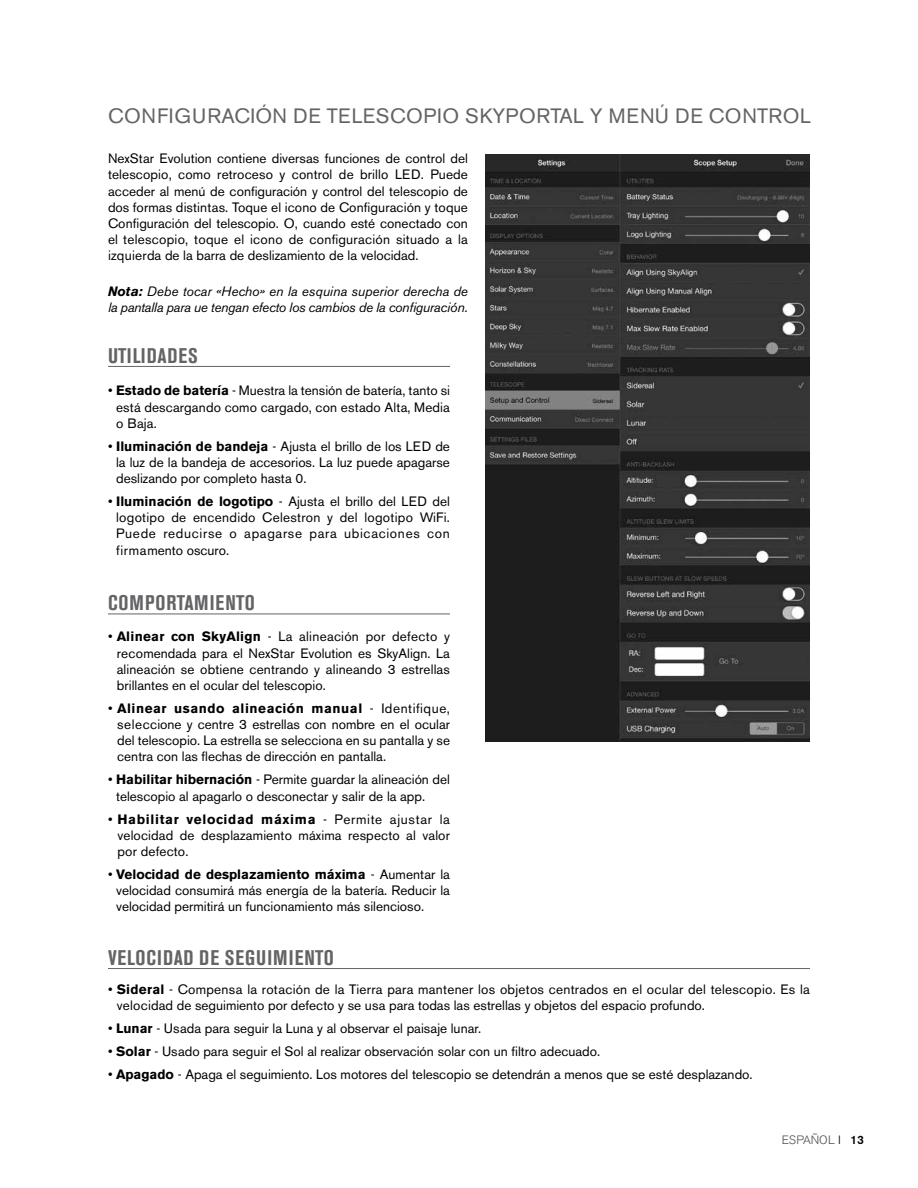
<style>
.page{position:relative;width:918px;height:1188px;background:#fff}
.page>*{position:absolute;margin:0;border:0;box-sizing:border-box;transform-origin:0 0}
.t1{font:700 condensed 21px "Akzidenz Grotesk BE";letter-spacing:.045em;color:#636466}
.t2{font:20.7px "Akzidenz Grotesk BE";letter-spacing:.03em;color:#636466}
.t3{font:13.5px/16.2px "Akzidenz Grotesk BE";color:#000;text-align:justify}
.t4{font:13.5px/16.2px "Akzidenz Grotesk BE";letter-spacing:.02em;color:#000}
.t5{font:italic 13.5px/16.2px "Akzidenz Grotesk BE";letter-spacing:-.02em;color:#000}
.t6{font:300 12px "Akzidenz Grotesk BE";color:#4d4d4f}
.s1{font-weight:700}
.s2{color:#000}
.s3{font-weight:500;color:#000}
</style>
<div class="page">
<img style="left:486px;top:154px;width:323px;height:587px">
<hr style="left:108px;top:366px;width:342px;height:1px;background:#636466">
<hr style="left:108px;top:614px;width:342px;height:1px;background:#636466">
<hr style="left:108px;top:968px;width:702px;height:1px;background:#636466">
<h2 class="t2" style="left:108px;top:103px;width:705px">CONFIGURACIÓN DE TELESCOPIO SKYPORTAL Y MENÚ DE CONTROL</h2>
<p class="t3" style="left:108px;top:150px;width:362px">NexStar Evolution contiene diversas funciones de control del telescopio, como retroceso y control de brillo LED. Puede acceder al menú de configuración y control del telescopio de dos formas distintas. Toque el icono de Configuración y toque Configuración del telescopio. O, cuando esté conectado con el telescopio, toque el icono de configuración situado a la izquierda de la barra de deslizamiento de la velocidad.</p>
<p class="t5" style="left:108px;top:283px;width:362px"><span class="s1">Nota:</span> Debe tocar «Hecho» en la esquina superior derecha de la pantalla para ue tengan efecto los cambios de la configuración.</p>
<h1 class="t1" style="left:108px;top:343px;width:91px">UTILIDADES</h1>
<p class="t3" style="left:116px;top:383px;width:335px;text-indent:-8px">• <span class="s1">Estado de batería</span> - Muestra la tensión de batería, tanto si está descargando como cargado, con estado Alta, Media o Baja.</p>
<p class="t3" style="left:116px;top:438px;width:335px;text-indent:-8px">• <span class="s1">Iluminación de bandeja</span> - Ajusta el brillo de los LED de la luz de la bandeja de accesorios. La luz puede apagarse deslizando por completo hasta 0.</p>
<p class="t4" style="left:116px;top:493px;width:335px;text-indent:-8px">• <span class="s1">Iluminación de logotipo</span> - Ajusta el brillo del LED del logotipo de encendido Celestron y del logotipo WiFi.<br>Puede reducirse o apagarse para ubicaciones con firmamento oscuro.</p>
<h1 class="t1" style="left:108px;top:591px;width:148px">COMPORTAMIENTO</h1>
<p class="t3" style="left:117px;top:629px;width:335px;text-indent:-9px">• <span class="s1">Alinear con SkyAlign</span> - La alineación por defecto y recomendada para el NexStar Evolution es SkyAlign. La alineación se obtiene centrando y alineando 3 estrellas brillantes en el ocular del telescopio.</p>
<p class="t3" style="left:117px;top:700px;width:334px;text-indent:-9px">• <span class="s1">Alinear usando alineación manual</span> - Identifique, seleccione y centre 3 estrellas con nombre en el ocular del telescopio. La estrella se selecciona en su pantalla y se centra con las flechas de dirección en pantalla.</p>
<p class="t3" style="left:116px;top:772px;width:335px;text-indent:-8px">• <span class="s1">Habilitar hibernación</span> - Permite guardar la alineación del telescopio al apagarlo o desconectar y salir de la app.</p>
<p class="t3" style="left:118px;top:811px;width:334px;text-indent:-10px">• <span class="s1">Habilitar velocidad máxima</span> - Permite ajustar la velocidad de desplazamiento máxima respecto al valor por defecto.</p>
<p class="t3" style="left:116px;top:866px;width:335px;text-indent:-8px">• <span class="s1">Velocidad de desplazamiento máxima</span> - Aumentar la velocidad consumirá más energía de la batería. Reducir la velocidad permitirá un funcionamiento más silencioso.</p>
<h1 class="t1" style="left:108px;top:945px;width:227px">VELOCIDAD DE SEGUIMIENTO</h1>
<p class="t4" style="left:117px;top:981px;width:695px;text-indent:-9px">• <span class="s1">Sideral</span> - Compensa la rotación de la Tierra para mantener los objetos centrados en el ocular del telescopio. Es la velocidad de seguimiento por defecto y se usa para todas las estrellas y objetos del espacio profundo.</p>
<p class="t3" style="left:108px;top:1020px;width:373px">• <span class="s1">Lunar</span> - Usada para seguir la Luna y al observar el paisaje lunar.</p>
<p class="t3" style="left:108px;top:1043px;width:492px">• <span class="s1">Solar</span> - Usado para seguir el Sol al realizar observación solar con un filtro adecuado.</p>
<p class="t3" style="left:108px;top:1066px;width:644px">• <span class="s1">Apagado</span> - Apaga el seguimiento. Los motores del telescopio se detendrán a menos que se esté desplazando.</p>
<p class="t6" style="left:782px;top:1133px;width:84px">ESPAÑOL <span class="s2">I</span> <span class="s3">13</span></p>
</div>
